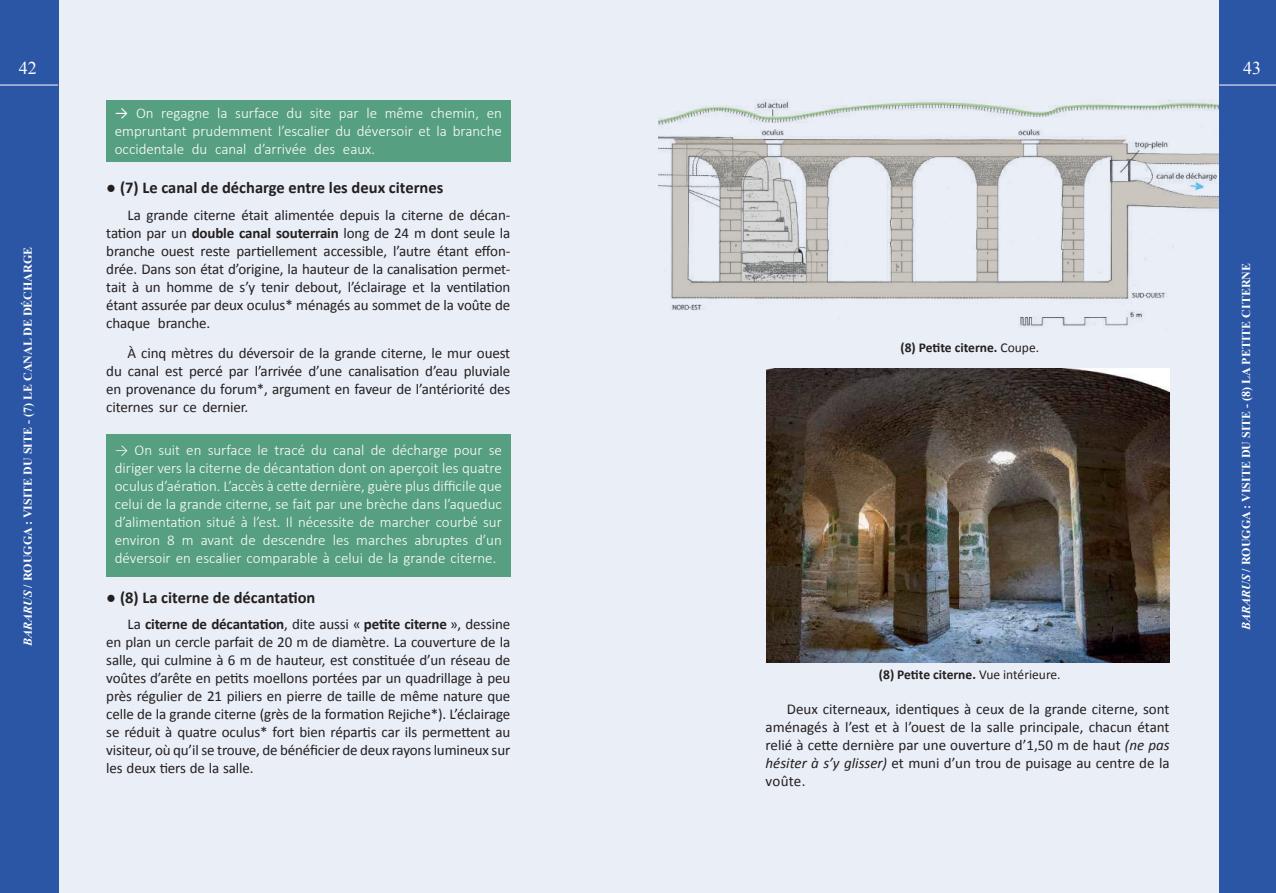
<style>
.page{position:relative;width:1276px;height:893px;background:#fff}
.page>*{position:absolute;margin:0;border:0;box-sizing:border-box;transform-origin:0 0}
.t1{font:18px "Times New Roman";color:#fff}
.t2{font:700 16.5px "Calibri";color:#231f20}
.t3{font:15px/18px "Calibri";letter-spacing:-.01em;color:#231f20;text-align:justify}
.t4{font:300 15px/18px "Calibri";color:#fff;text-align:justify}
.t5{font:700 13.5px "Calibri";color:#231f20}
.t6{font:700 12px "Times New Roman";color:#fff}
.s1{font-style:italic}
.s2{font-weight:400;font-style:italic}
.s3{font-weight:700}
.s4{font-weight:400}
</style>
<div class="page">
<div style="left:638px;top:0;width:581px;height:893px;background:#eaeef6"></div>
<svg style="left:58px;top:0;width:580px;height:893px;background:#d1e0e2"></svg>
<div style="left:0;top:0;width:58px;height:893px;background:#2a56a5"></div>
<hr style="left:0;top:85px;width:58px;height:1px;background:#fff">
<div style="left:1219px;top:0;width:57px;height:893px;background:#2a56a5"></div>
<hr style="left:1219px;top:85px;width:57px;height:1px;background:#fff">
<img style="left:658px;top:100px;width:560px;height:227px">
<img style="left:766px;top:368px;width:403px;height:295px">
<p class="t1" style="left:19px;top:56px;width:19px">42</p>
<p class="t6" style="left:19px;top:646px;width:401px;rotate:-90deg"><span class="s1">BARARUS</span> / ROUGGA : VISITE DU SITE - (7) LE CANAL DE DÉCHARGE</p>
<p class="t4" style="left:115px;top:103px;width:388px"><span class="s2">→</span> On regagne la surface du site par le même chemin, en empruntant prudemment l’escalier du déversoir et la branche occidentale du canal d’arrivée des eaux.</p>
<p class="t2" style="left:106px;top:177px;width:338px">● (7) Le canal de décharge entre les deux citernes</p>
<p class="t3" style="left:106px;top:206px;width:405px;text-indent:21px">La grande citerne était alimentée depuis la citerne de décan&shy;tation par un <span class="s3">double canal souterrain</span> long de 24 m dont seule la branche ouest reste partiellement accessible, l’autre étant effon&shy;drée. Dans son état d’origine, la hauteur de la canalisation permet&shy;tait à un homme de s’y tenir debout, l’éclairage et la ventilation étant assurée par deux oculus* ménagés au sommet de la voûte de chaque branche.</p>
<p class="t3" style="left:106px;top:344px;width:405px;text-indent:21px">À cinq mètres du déversoir de la grande citerne, le mur ouest du canal est percé par l’arrivée d’une canalisation d’eau pluviale en provenance du forum*, argument en faveur de l’antériorité des citernes sur ce dernier.</p>
<p class="t4" style="left:115px;top:440px;width:388px">→ On suit en surface le tracé du canal de décharge pour se diriger vers la citerne de décantation dont on aperçoit les quatre oculus d’aération. L’accès à cette dernière, guère plus difficile que celui de la grande citerne, se fait par une brèche dans l’aqueduc d’alimentation situé à l’est. Il nécessite de marcher courbé sur environ 8 m avant de descendre les marches abruptes d’un déversoir en escalier comparable à celui de la grande citerne.</p>
<p class="t2" style="left:106px;top:587px;width:211px">● (8) La citerne de décantation</p>
<p class="t3" style="left:106px;top:615px;width:405px;text-indent:21px">La <span class="s3">citerne de décantation</span>, dite aussi « <span class="s3">petite citerne</span> », dessine en plan un cercle parfait de 20 m de diamètre. La couverture de la salle, qui culmine à 6 m de hauteur, est constituée d’un réseau de voûtes d’arête en petits moellons portées par un quadrillage à peu près régulier de 21 piliers en pierre de taille de même nature que celle de la grande citerne (grès de la formation Rejiche*). L’éclairage se réduit à quatre oculus* fort bien répartis car ils permettent au visiteur, où qu’il se trouve, de bénéficier de deux rayons lumineux sur les deux tiers de la salle.</p>
<p class="t1" style="left:1243px;top:56px;width:19px">43</p>
<p class="t5" style="left:900px;top:339px;width:140px">(8) Petite citerne. <span class="s4">Coupe.</span></p>
<p class="t5" style="left:879px;top:666px;width:183px">(8) Petite citerne. <span class="s4">Vue intérieure.</span></p>
<p class="t3" style="left:765px;top:700px;width:405px;text-indent:21px">Deux citerneaux, identiques à ceux de la grande citerne, sont aménagés à l’est et à l’ouest de la salle principale, chacun étant relié à cette dernière par une ouverture d’1,50 m de haut <span class="s1">(ne pas hésiter à s’y glisser)</span> et muni d’un trou de puisage au centre de la voûte.</p>
<p class="t6" style="left:1238px;top:630px;width:368px;rotate:-90deg"><span class="s1">BARARUS</span> / ROUGGA : VISITE DU SITE - (8) LA PETITE CITERNE</p>
</div>
